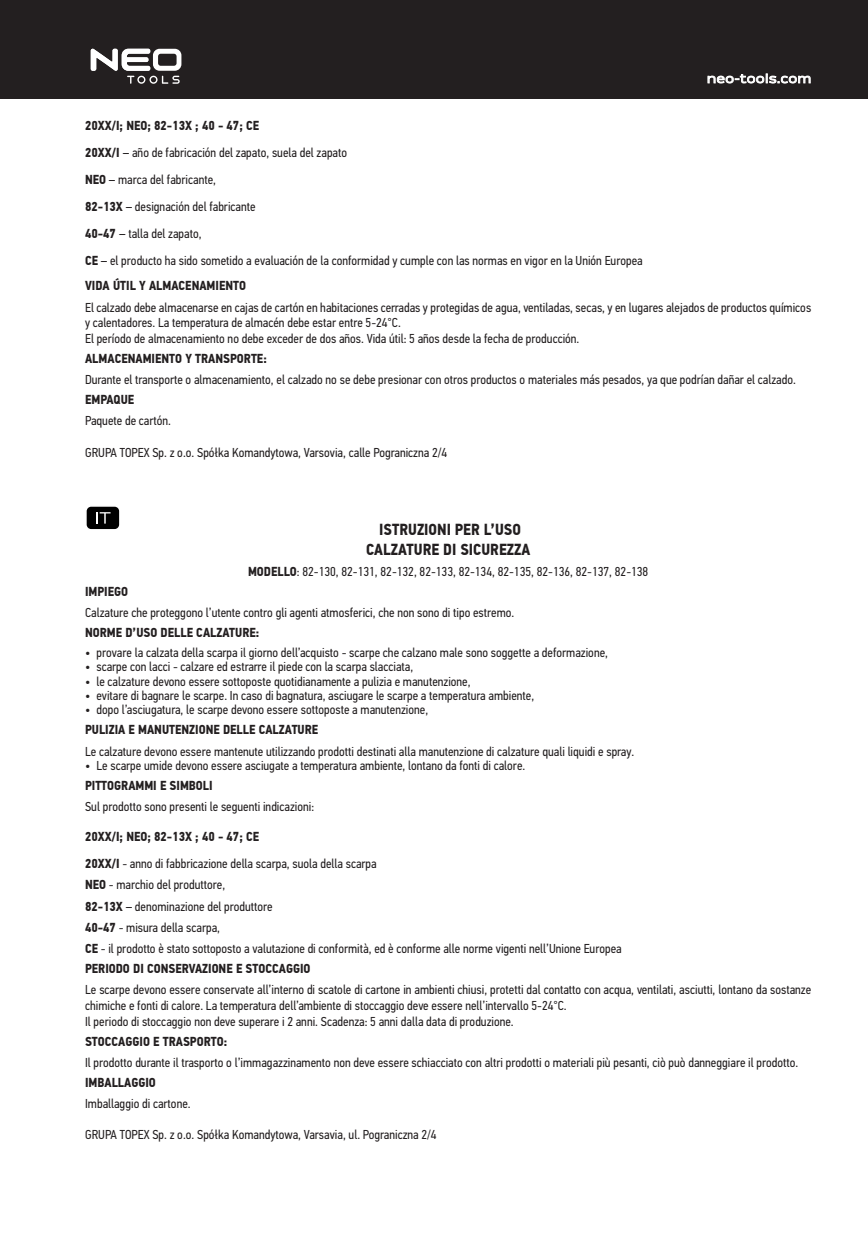
<style>
.page{position:relative;width:868px;height:1248px;background:#fff}
.page>*{position:absolute;margin:0;border:0;box-sizing:border-box;transform-origin:0 0}
.t1{font:700 16px/19.2px "PF Din Text Cond Pro";color:#231f20;text-align:center}
.t2{font:13.2px "Pill Gothic 900 mg";letter-spacing:.02em;color:#fff}
.t3{font:13px/27px "PF Din Text Cond Pro";color:#231f20}
.t4{font:700 13px "PF Din Text Cond Pro";color:#231f20}
.s1{font-weight:700}
</style>
<div class="page">
<div style="left:0;top:0;width:867px;height:99px;background:#231f20"></div>
<svg style="left:707px;top:74px;width:103px;height:9px"></svg>
<svg style="left:91px;top:48px;width:90px;height:36px"></svg>
<div style="left:86px;top:506px;width:34px;height:24px;background:#000;border-radius:5px"></div>
<div style="left:85px;top:505px;width:36px;height:25px;border:2px solid #fff;border-radius:5px"></div>
<svg style="left:96px;top:512px;width:14px;height:11px"></svg>
<p class="t2" style="left:706px;top:71px;width:106px">neo-tools.com</p>
<p class="t3" style="left:85px;top:112px;width:559px"><span class="s1">20XX/I; NEO; 82-13X ; 40 - 47; CE<br>20XX/I</span> – año de fabricación del zapato, suela del zapato<br><span class="s1">NEO</span> – marca del fabricante,<br><span class="s1">82-13X</span> – designación del fabricante<br><span class="s1">40-47</span> – talla del zapato,<br><span class="s1">CE</span> – el producto ha sido sometido a evaluación de la conformidad y cumple con las normas en vigor en la Unión Europea</p>
<p class="t4" style="left:85px;top:278px;width:162px">VIDA ÚTIL Y ALMACENAMIENTO</p>
<p class="t3" style="left:85px;top:299px;width:727px;line-height:15.6px">El calzado debe almacenarse en cajas de cartón en habitaciones cerradas y protegidas de agua, ventiladas, secas, y en lugares alejados de productos químicos y calentadores. La temperatura de almacén debe estar entre 5-24°C.<br>El período de almacenamiento no debe exceder de dos años. Vida útil: 5 años desde la fecha de producción.</p>
<p class="t4" style="left:85px;top:350px;width:183px">ALMACENAMIENTO Y TRANSPORTE:</p>
<p class="t3" style="left:85px;top:366px;width:712px">Durante el transporte o almacenamiento, el calzado no se debe presionar con otros productos o materiales más pesados, ya que podrían dañar el calzado.</p>
<p class="t4" style="left:85px;top:392px;width:51px">EMPAQUE</p>
<p class="t3" style="left:85px;top:407px;width:87px">Paquete de cartón.</p>
<p class="t3" style="left:85px;top:438px;width:363px">GRUPA TOPEX Sp. z o.o. Spółka Komandytowa, Varsovia, calle Pograniczna 2/4</p>
<p class="t1" style="left:366px;top:520px;width:166px">ISTRUZIONI PER L’USO<br>CALZATURE DI SICUREZZA</p>
<p class="t3" style="left:248px;top:558px;width:401px"><span class="s1">MODELLO</span>: 82-130, 82-131, 82-132, 82-133, 82-134, 82-135, 82-136, 82-137, 82-138</p>
<p class="t4" style="left:85px;top:583px;width:44px">IMPIEGO</p>
<p class="t3" style="left:85px;top:599px;width:431px">Calzature che proteggono l’utente contro gli agenti atmosferici, che non sono di tipo estremo.</p>
<p class="t4" style="left:85px;top:624px;width:176px">NORME D’USO DELLE CALZATURE:</p>
<p class="t3" style="left:85px;top:639px;width:524px">• provare la calzata della scarpa il giorno dell’acquisto - scarpe che calzano male sono soggette a deformazione,</p>
<p class="t3" style="left:85px;top:653px;width:330px">• scarpe con lacci - calzare ed estrarre il piede con la scarpa slacciata,</p>
<p class="t3" style="left:85px;top:667px;width:387px">• le calzature devono essere sottoposte quotidianamente a pulizia e manutenzione,</p>
<p class="t3" style="left:85px;top:682px;width:450px">• evitare di bagnare le scarpe. In caso di bagnatura, asciugare le scarpe a temperatura ambiente,</p>
<p class="t3" style="left:85px;top:696px;width:344px">• dopo l’asciugatura, le scarpe devono essere sottoposte a manutenzione,</p>
<p class="t4" style="left:85px;top:722px;width:235px">PULIZIA E MANUTENZIONE DELLE CALZATURE</p>
<p class="t3" style="left:85px;top:737px;width:550px">Le calzature devono essere mantenute utilizzando prodotti destinati alla manutenzione di calzature quali liquidi e spray.</p>
<p class="t3" style="left:85px;top:752px;width:441px">• Le scarpe umide devono essere asciugate a temperatura ambiente, lontano da fonti di calore.</p>
<p class="t4" style="left:85px;top:777px;width:129px">PITTOGRAMMI E SIMBOLI</p>
<p class="t3" style="left:85px;top:793px;width:230px">Sul prodotto sono presenti le seguenti indicazioni:</p>
<p class="t3" style="left:85px;top:823px;width:293px"><span class="s1">20XX/I; NEO; 82-13X ; 40 - 47; CE<br>20XX/I</span> - anno di fabbricazione della scarpa, suola della scarpa</p>
<p class="t3" style="left:85px;top:874px;width:538px;line-height:21.2px"><span class="s1">NEO</span> - marchio del produttore,<br><span class="s1">82-13X</span> – denominazione del produttore<br><span class="s1">40-47</span> - misura della scarpa,<br><span class="s1">CE</span> - il prodotto è stato sottoposto a valutazione di conformità, ed è conforme alle norme vigenti nell’Unione Europea</p>
<p class="t4" style="left:85px;top:960px;width:227px">PERIODO DI CONSERVAZIONE E STOCCAGGIO</p>
<p class="t3" style="left:85px;top:982px;width:727px;line-height:15.6px">Le scarpe devono essere conservate all’interno di scatole di cartone in ambienti chiusi, protetti dal contatto con acqua, ventilati, asciutti, lontano da sostanze chimiche e fonti di calore. La temperatura dell’ambiente di stoccaggio deve essere nell’intervallo 5-24°C.<br>Il periodo di stoccaggio non deve superare i 2 anni. Scadenza: 5 anni dalla data di produzione.</p>
<p class="t4" style="left:85px;top:1033px;width:144px">STOCCAGGIO E TRASPORTO:</p>
<p class="t3" style="left:85px;top:1048px;width:714px">Il prodotto durante il trasporto o l’immagazzinamento non deve essere schiacciato con altri prodotti o materiali più pesanti, ciò può danneggiare il prodotto.</p>
<p class="t4" style="left:85px;top:1074px;width:72px">IMBALLAGGIO</p>
<p class="t3" style="left:85px;top:1090px;width:107px">Imballaggio di cartone.</p>
<p class="t3" style="left:85px;top:1121px;width:353px">GRUPA TOPEX Sp. z o.o. Spółka Komandytowa, Varsavia, ul. Pograniczna 2/4</p>
</div>
